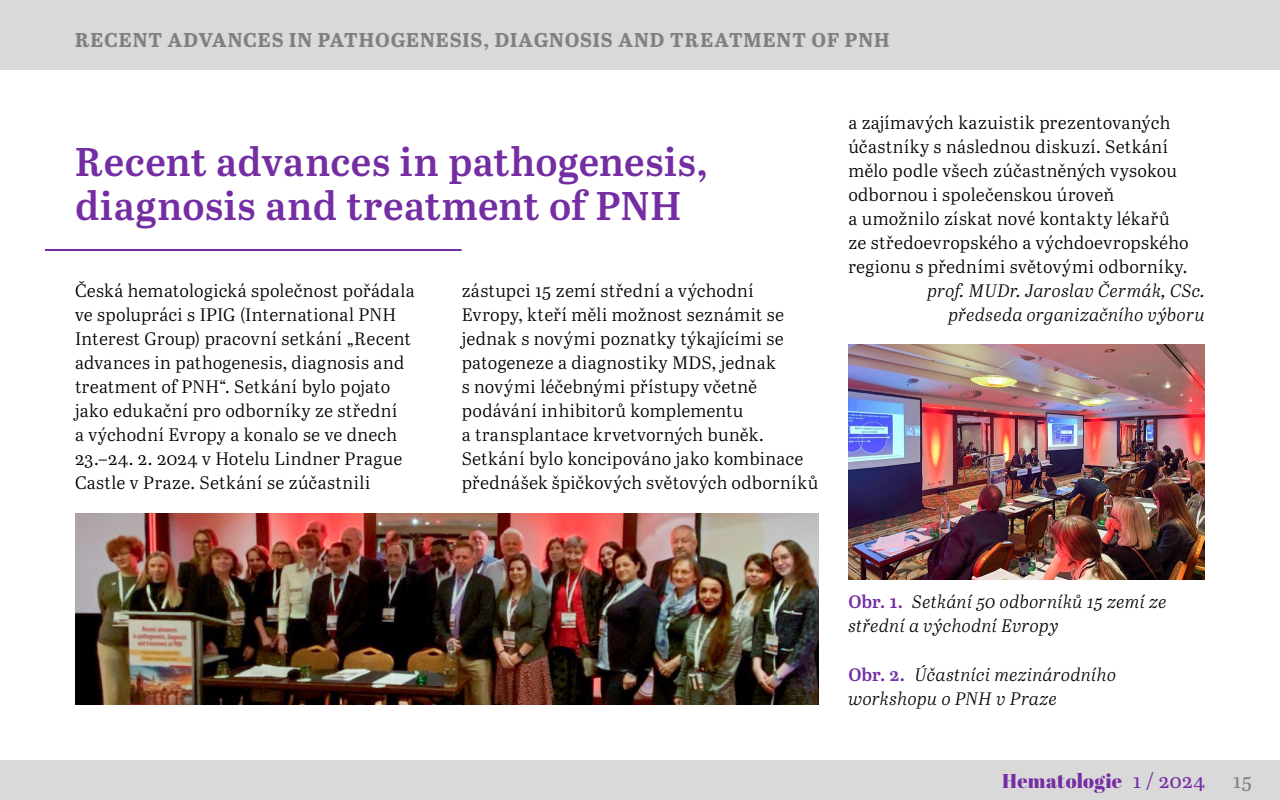
<style>
.page{position:relative;width:1280px;height:800px;background:#fff}
.page>*{position:absolute;margin:0;border:0;box-sizing:border-box;transform-origin:0 0}
.nadpis{font:600 40px/44px "Abril Text";letter-spacing:.015em;color:#742da2}
.zahlavi{font:700 20px "Abril Text";letter-spacing:.045em;color:#808080}
.t1{font:20px "Abril Fatface";letter-spacing:.015em;color:#742da2}
.t2{font:20px "Abril Text";color:#808080}
.text_prvni{font:18px/24px "Abril Text Lt";letter-spacing:.015em;color:#000}
.popisek_obrazek{font:italic 18px/24px "Abril Text Lt";letter-spacing:.015em;color:#000}
.text{font:italic 18px "Abril Text Lt";letter-spacing:.015em;color:#000}
.s1{font-family:"Abril Text";font-weight:600;font-style:normal;color:#742da2}
.s2{font-family:"Abril Text"}
</style>
<div class="page">
<div style="left:0;top:760px;width:1280px;height:40px;background:#d9d9d9"></div>
<div style="left:0;top:0;width:1280px;height:70px;background:#d9d9d9"></div>
<hr style="left:45px;top:249px;width:417px;height:2px;background:#742da2">
<img style="left:75px;top:513px;width:743px;height:192px">
<img style="left:848px;top:345px;width:357px;height:235px">
<p class="zahlavi" style="left:75px;top:25px;width:816px">RECENT ADVANCES IN PATHOGENESIS, DIAGNOSIS AND TREATMENT OF PNH</p>
<p class="nadpis" style="left:75px;top:138px;width:634px">Recent advances in pathogenesis, diagnosis and treatment of PNH</p>
<p class="text_prvni" style="left:75px;top:278px;width:341px">Česká hematologická společnost pořádala ve spolupráci s IPIG (International PNH Interest Group) pracovní setkání „Recent advances in pathogenesis, diagnosis and treatment of PNH“. Setkání bylo pojato jako edukační pro odborníky ze střední<br>a východní Evropy a konalo se ve dnech 23.–24. 2. 2024 v Hotelu Lindner Prague Castle v Praze. Setkání se zúčastnili</p>
<p class="text_prvni" style="left:462px;top:278px;width:358px">zástupci 15 zemí střední a východní Evropy, kteří měli možnost seznámit se jednak s novými poznatky týkajícími se patogeneze a diagnostiky MDS, jednak<br>s novými léčebnými přístupy včetně podávání inhibitorů komplementu<br>a transplantace krvetvorných buněk.<br>Setkání bylo koncipováno jako kombinace přednášek špičkových světových odborníků</p>
<p class="text_prvni" style="left:848px;top:110px;width:342px">a zajímavých kazuistik prezentovaných účastníky s následnou diskuzí. Setkání mělo podle všech zúčastněných vysokou odbornou i společenskou úroveň<br>a umožnilo získat nové kontakty lékařů ze středoevropského a výchdoevropského regionu s předními světovými odborníky.</p>
<p class="text" style="left:928px;top:278px;width:279px">prof. MUDr. Jaroslav Čermák, CSc.</p>
<p class="text" style="left:948px;top:302px;width:258px">předseda organizačního výboru</p>
<p class="popisek_obrazek" style="left:848px;top:589px;width:320px"><span class="s1">Obr. 1.</span> Setkání 50 odborníků 15 zemí ze střední a východní Evropy</p>
<p class="popisek_obrazek" style="left:848px;top:662px;width:269px"><span class="s1">Obr. 2.</span> Účastníci mezinárodního workshopu o PNH v Praze</p>
<p class="t1" style="left:1002px;top:767px;width:204px">Hematologie <span class="s2">1 / 2024</span></p>
<p class="t2" style="left:1233px;top:766px;width:20px">15</p>
</div>
